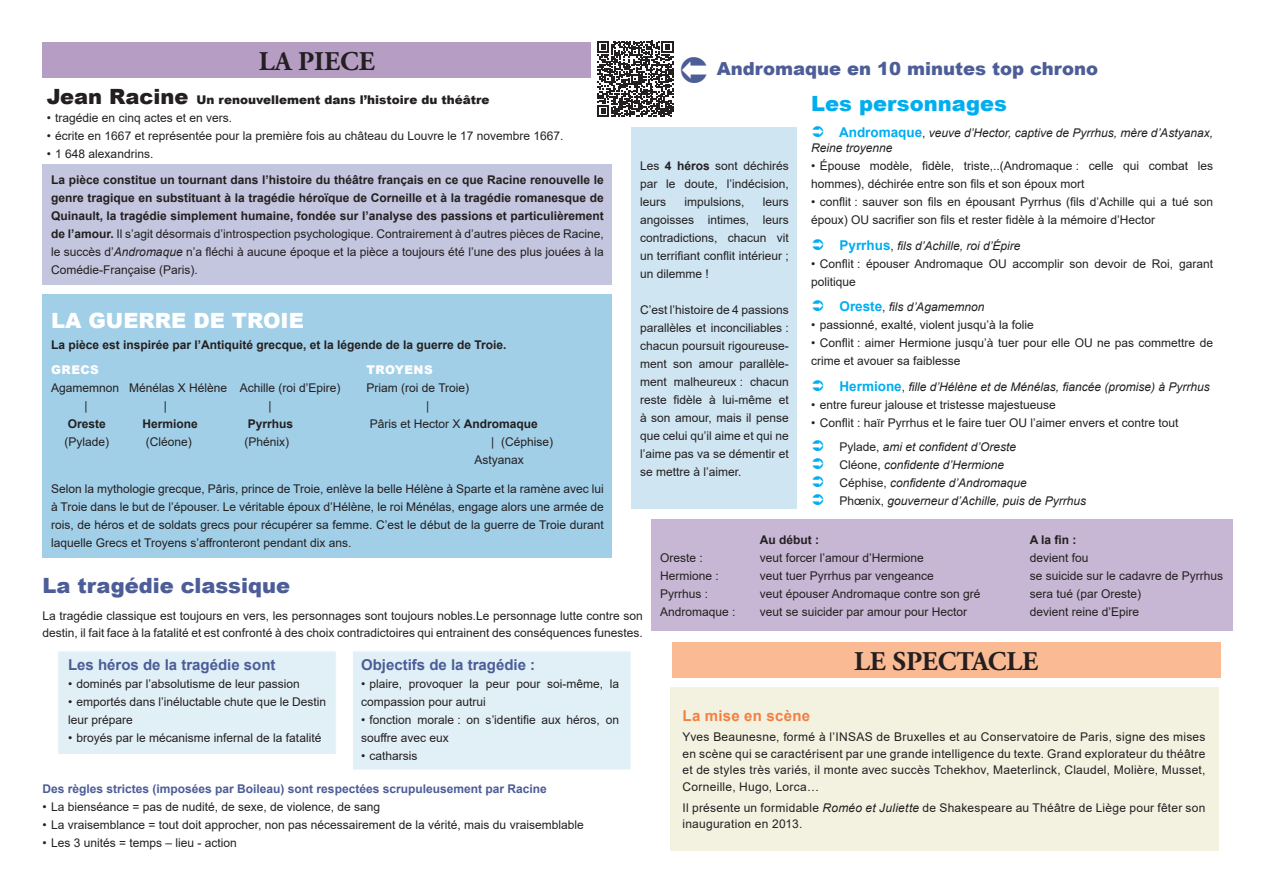
<style>
.page{position:relative;width:1263px;height:893px;background:#fff}
.page>*{position:absolute;margin:0;border:0;box-sizing:border-box;transform-origin:0 0}
.t1{font:700 27px "Adobe Garamond Pro";color:#231f20}
.t2{font:900 21px "Arial";color:#4c5d97}
.t3{font:900 21px "Arial";color:#fff}
.t4{font:900 21px "Arial";color:#00aeef}
.t5{font:900 18px "Arial";color:#4c5d97}
.t6{font:700 15px "Arial";color:#4c5d97}
.t7{font:700 15px "Arial";letter-spacing:.015em;color:#f47f42}
.t8{font:12px/18px "Arial";color:#231f20}
.t9{font:700 12px/18px "Arial";color:#231f20;text-align:justify}
.t10{font:italic 12px/18px "Arial";color:#231f20}
.t11{font:12px/16.5px "Arial";letter-spacing:.02em;color:#231f20}
.t12{font:700 12px "Arial";color:#4c5d97}
.t13{font:900 12px "Arial";color:#231f20}
.t14{font:900 12px "Arial";letter-spacing:.035em;color:#fff}
.s1{font-size:21px}
.s2{font-weight:400}
.s3{font-weight:400;font-style:italic}
.s4{font-weight:700}
.s5{font-weight:700;font-style:normal;font-size:13.5px;color:#00aeef}
.s6{font-style:normal}
.s7{font-style:italic}
</style>
<div class="page">
<div style="left:57px;top:651px;width:280px;height:104px;background:#e1f0f7;border:1px solid #fff"></div>
<div style="left:352px;top:651px;width:279px;height:119px;background:#e1f0f7;border:1px solid #fff"></div>
<div style="left:652px;top:520px;width:581px;height:111px;background:#c8b7d4"></div>
<div style="left:43px;top:294px;width:569px;height:264px;background:#a2cfe8"></div>
<svg style="left:597px;top:41px;width:76px;height:76px"></svg>
<div style="left:43px;top:43px;width:548px;height:35px;background:#b69dc4"></div>
<div style="left:43px;top:165px;width:569px;height:120px;background:#c3c6de"></div>
<div style="left:631px;top:128px;width:166px;height:381px;background:#cfe5f2"></div>
<div style="left:672px;top:642px;width:548px;height:35px;background:#fabb94"></div>
<div style="left:670px;top:687px;width:548px;height:163px;background:#f3f2e1"></div>
<h1 class="t1" style="left:259px;top:46px;width:118px">LA PIECE</h1>
<h3 class="t5" style="left:717px;top:55px;width:383px">Andromaque en 10 minutes top chrono</h3>
<p class="t13" style="left:47px;top:91px;width:444px"><span class="s1">Jean Racine</span> Un renouvellement dans l’histoire du théâtre</p>
<p class="t8" style="left:47px;top:109px;width:187px">• tragédie en cinq actes et en vers.</p>
<p class="t8" style="left:47px;top:127px;width:518px">• écrite en 1667 et représentée pour la première fois au château du Louvre le 17 novembre 1667.</p>
<p class="t8" style="left:47px;top:145px;width:108px">• 1 648 alexandrins.</p>
<p class="t9" style="left:51px;top:171px;width:554px">La pièce constitue un tournant dans l’histoire du théâtre français en ce que Racine renouvelle le genre tragique en substituant à la tragédie héroïque de Corneille et à la tragédie romanesque de Quinault, la tragédie simplement humaine, fondée sur l’analyse des passions et particulièrement de l’amour. <span class="s2">Il s’agit désormais d’introspection psychologique. Contrairement à d’autres pièces de Racine, le succès d’</span><span class="s3">Andromaque</span> <span class="s2">n’a fléchi à aucune époque et la pièce a toujours été l’une des plus jouées à la Comédie-Française (Paris).</span></p>
<h2 class="t3" style="left:51px;top:305px;width:254px">LA GUERRE DE TROIE</h2>
<p class="t9" style="left:51px;top:335px;width:457px">La pièce est inspirée par l’Antiquité grecque, et la légende de la guerre de Troie.</p>
<p class="t14" style="left:51px;top:361px;width:49px">GRECS</p>
<p class="t14" style="left:367px;top:361px;width:68px">TROYENS</p>
<p class="t8" style="left:51px;top:378px;width:291px">Agamemnon Ménélas X Hélène Achille (roi d’Epire)</p>
<p class="t8" style="left:367px;top:378px;width:104px">Priam (roi de Troie)</p>
<p class="t8" style="left:84px;top:396px;width:5px">|</p>
<p class="t8" style="left:164px;top:396px;width:5px">|</p>
<p class="t8" style="left:269px;top:396px;width:5px">|</p>
<p class="t8" style="left:426px;top:396px;width:5px">|</p>
<p class="t9" style="left:68px;top:415px;width:40px">Oreste</p>
<p class="t9" style="left:142px;top:415px;width:57px">Hermione</p>
<p class="t9" style="left:248px;top:415px;width:47px">Pyrrhus</p>
<p class="t8" style="left:370px;top:414px;width:169px">Pâris et Hector X <span class="s4">Andromaque</span></p>
<p class="t8" style="left:64px;top:432px;width:46px">(Pylade)</p>
<p class="t8" style="left:146px;top:432px;width:48px">(Cléone)</p>
<p class="t8" style="left:245px;top:432px;width:46px">(Phénix)</p>
<p class="t8" style="left:475px;top:432px;width:80px;text-indent:17px">| (Céphise)<br>Astyanax</p>
<p class="t8" style="left:51px;top:479px;width:554px;text-align:justify">Selon la mythologie grecque, Pâris, prince de Troie, enlève la belle Hélène à Sparte et la ramène avec lui à Troie dans le but de l’épouser. Le véritable époux d’Hélène, le roi Ménélas, engage alors une armée de rois, de héros et de soldats grecs pour récupérer sa femme. C’est le début de la guerre de Troie durant laquelle Grecs et Troyens s’affronteront pendant dix ans.</p>
<p class="t8" style="left:640px;top:156px;width:150px;text-align:justify">Les <span class="s4">4 héros</span> sont déchirés par le doute, l’indécision, leurs</p>
<p class="t8" style="left:640px;top:192px;width:150px;text-align:justify;text-indent:123px">leurs angoisses intimes, leurs contradictions, chacun vit un terrifiant conflit intérieur ; un dilemme !</p>
<p class="t8" style="left:640px;top:300px;width:150px;text-align:justify">C’est l’histoire de 4 passions parallèles et inconciliables : chacun poursuit rigoureuse&shy;ment son amour parallèle&shy;ment malheureux : chacun reste fidèle à lui-même et à son amour, mais il pense que celui qu’il aime et qui ne l’aime pas va se démentir et se mettre à l’aimer.</p>
<p class="t8" style="left:684px;top:192px;width:62px">impulsions,</p>
<h2 class="t4" style="left:811px;top:89px;width:197px">Les personnages</h2>
<p class="t10" style="left:811px;top:125px;width:403px;line-height:15px;text-indent:28px"><span class="s5">Andromaque</span><span class="s6">,</span> veuve d’Hector, captive de Pyrrhus, mère d’Astyanax,<br>Reine troyenne</p>
<p class="t8" style="left:811px;top:157px;width:403px">• Épouse modèle, fidèle, triste,..(Andromaque : celle qui combat les hommes), déchirée entre son fils et son époux mort</p>
<p class="t8" style="left:811px;top:193px;width:403px">• conflit : sauver son fils en épousant Pyrrhus (fils d’Achille qui a tué son époux) OU sacrifier son fils et rester fidèle à la mémoire d’Hector</p>
<p class="t10" style="left:839px;top:236px;width:183px"><span class="s5">Pyrrhus</span><span class="s6">,</span> fils d’Achille, roi d’Épire</p>
<p class="t8" style="left:811px;top:254px;width:403px">• Conflit : épouser Andromaque OU accomplir son devoir de Roi, garant politique</p>
<p class="t10" style="left:839px;top:298px;width:146px"><span class="s5">Oreste</span><span class="s6">,</span> fils d’Agamemnon</p>
<p class="t8" style="left:811px;top:316px;width:224px">• passionné, exalté, violent jusqu’à la folie</p>
<p class="t8" style="left:811px;top:334px;width:403px">• Conflit : aimer Hermione jusqu’à tuer pour elle OU ne pas commettre de crime et avouer sa faiblesse</p>
<p class="t10" style="left:839px;top:377px;width:372px"><span class="s5">Hermione</span><span class="s6">,</span> fille d’Hélène et de Ménélas, fiancée (promise) à Pyrrhus</p>
<p class="t8" style="left:811px;top:395px;width:246px">• entre fureur jalouse et tristesse majestueuse</p>
<p class="t8" style="left:839px;top:410px;width:340px;line-height:24px;text-indent:-28px">• Conflit : haïr Pyrrhus et le faire tuer OU l’aimer envers et contre tout<br>Pylade, <span class="s7">ami et confident d’Oreste</span></p>
<p class="t10" style="left:839px;top:455px;width:248px"><span class="s6">Cléone,</span> confidente d’Hermione<br><span class="s6">Céphise,</span> confidente d’Andromaque<br><span class="s6">Phœnix,</span> gouverneur d’Achille, puis de Pyrrhus</p>
<p class="t9" style="left:760px;top:531px;width:61px">Au début :</p>
<p class="t9" style="left:1030px;top:531px;width:48px">A la fin :</p>
<h2 class="t2" style="left:43px;top:570px;width:249px">La tragédie classique</h2>
<p class="t8" style="left:43px;top:607px;width:602px;line-height:16.5px">La tragédie classique est toujours en vers, les personnages sont toujours nobles.Le personnage lutte contre son destin, il fait face à la fatalité et est confronté à des choix contradictoires qui entrainent des conséquences funestes.</p>
<p class="t6" style="left:68px;top:654px;width:209px">Les héros de la tragédie sont</p>
<p class="t8" style="left:68px;top:674px;width:233px">• dominés par l’absolutisme de leur passion</p>
<p class="t8" style="left:68px;top:692px;width:259px">• emportés dans l’inéluctable chute que le Destin leur prépare</p>
<p class="t8" style="left:68px;top:728px;width:255px">• broyés par le mécanisme infernal de la fatalité</p>
<p class="t6" style="left:361px;top:654px;width:176px">Objectifs de la tragédie :</p>
<p class="t8" style="left:361px;top:674px;width:259px">• plaire, provoquer la peur pour soi-même, la compassion pour autrui</p>
<p class="t8" style="left:361px;top:710px;width:259px">• fonction morale : on s’identifie aux héros, on souffre avec eux</p>
<p class="t8" style="left:361px;top:746px;width:58px">• catharsis</p>
<p class="t12" style="left:43px;top:780px;width:506px">Des règles strictes (imposées par Boileau) sont respectées scrupuleusement par Racine</p>
<p class="t8" style="left:43px;top:797px;width:339px">• La bienséance = pas de nudité, de sexe, de violence, de sang</p>
<p class="t8" style="left:43px;top:815px;width:543px">• La vraisemblance = tout doit approcher, non pas nécessairement de la vérité, mais du vraisemblable</p>
<p class="t8" style="left:43px;top:833px;width:196px">• Les 3 unités = temps – lieu - action</p>
<p class="t8" style="left:660px;top:549px;width:44px">Oreste :</p>
<p class="t8" style="left:760px;top:549px;width:166px">veut forcer l’amour d’Hermione</p>
<p class="t8" style="left:1030px;top:549px;width:60px">devient fou</p>
<p class="t8" style="left:660px;top:567px;width:60px">Hermione :</p>
<p class="t8" style="left:760px;top:567px;width:176px">veut tuer Pyrrhus par vengeance</p>
<p class="t8" style="left:1030px;top:567px;width:195px">se suicide sur le cadavre de Pyrrhus</p>
<p class="t8" style="left:660px;top:585px;width:50px">Pyrrhus :</p>
<p class="t8" style="left:760px;top:585px;width:222px">veut épouser Andromaque contre son gré</p>
<p class="t8" style="left:1030px;top:585px;width:113px">sera tué (par Oreste)</p>
<p class="t8" style="left:660px;top:603px;width:77px">Andromaque :</p>
<p class="t8" style="left:760px;top:603px;width:209px">veut se suicider par amour pour Hector</p>
<p class="t8" style="left:1030px;top:603px;width:111px">devient reine d’Epire</p>
<h1 class="t1" style="left:854px;top:645px;width:186px">LE SPECTACLE</h1>
<p class="t7" style="left:682px;top:705px;width:129px">La mise en scène</p>
<p class="t8" style="left:682px;top:729px;width:524px;line-height:16.5px;text-align:justify">Yves Beaunesne, formé à l’INSAS de Bruxelles et au Conservatoire de Paris, signe des mises en scène qui se caractérisent par une grande intelligence du texte. Grand explorateur du théâtre et de styles très variés, il monte avec succès Tchekhov, Maeterlinck, Claudel, Molière, Musset, Corneille, Hugo, Lorca…</p>
<p class="t11" style="left:682px;top:799px;width:524px">Il présente un formidable <span class="s7">Roméo et Juliette</span> de Shakespeare au Théâtre de Liège pour fêter son inauguration en 2013.</p>
</div>
